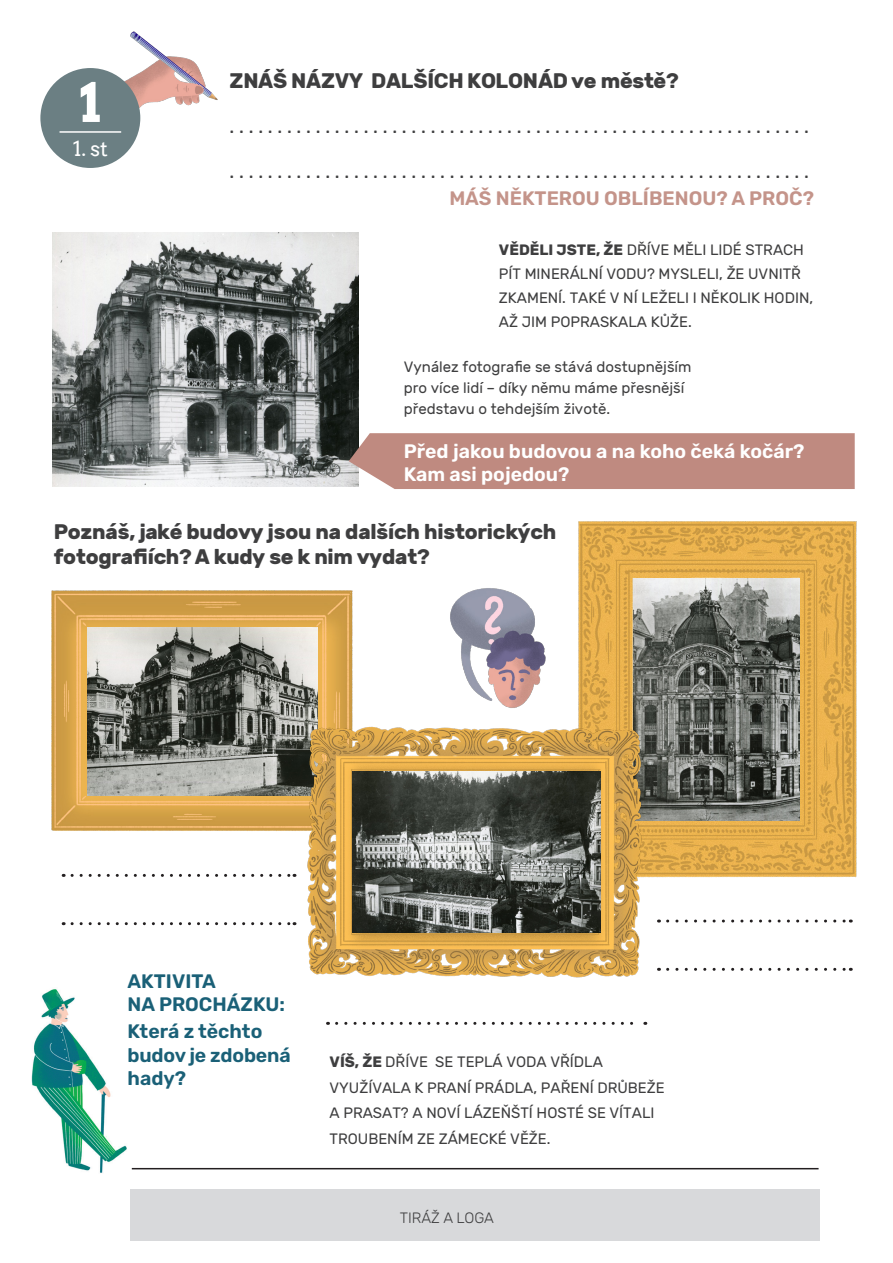
<style>
.page{position:relative;width:893px;height:1263px;background:#fff}
.page>*{position:absolute;margin:0;border:0;box-sizing:border-box;transform-origin:0 0}
.t1{font:700 54px "Arvo";color:#fff}
.t2{font:700 21px "Rubik";letter-spacing:-.01em;color:#3e3e3f}
.t3{font:21px "Arvo";color:#fff}
.t4{font:19.5px "Rubik";color:#3e3e3f}
.t5{font:600 19.5px/23.4px "Rubik";color:#1a6077}
.t6{font:600 19.5px/23.4px "Rubik";color:#fff}
.t7{font:600 19.5px "Rubik";color:#c4948a}
.t8{font:15px/24px "Rubik";color:#3e3e3f}
.t9{font:300 15px "Rubik";color:#3e3e3f}
.s1{font-weight:700}
</style>
<div class="page">
<img style="left:52px;top:233px;width:306px;height:254px">
<div style="left:349px;top:433px;width:506px;height:56px;background:#bf8a80"></div>
<img style="left:566px;top:481px;width:291px;height:397px">
<img style="left:634px;top:578px;width:165px;height:243px">
<img style="left:103px;top:31px;width:115px;height:128px">
<img style="left:51px;top:590px;width:302px;height:241px">
<img style="left:88px;top:628px;width:229px;height:168px">
<img style="left:282px;top:719px;width:381px;height:259px">
<img style="left:353px;top:772px;width:247px;height:160px">
<img style="left:446px;top:588px;width:107px;height:139px">
<svg style="left:72px;top:874px;width:223px;height:3px"></svg>
<svg style="left:668px;top:919px;width:183px;height:3px"></svg>
<svg style="left:72px;top:922px;width:223px;height:3px"></svg>
<svg style="left:668px;top:968px;width:183px;height:3px"></svg>
<svg style="left:337px;top:1022px;width:309px;height:3px"></svg>
<img style="left:31px;top:989px;width:122px;height:184px">
<hr style="left:132px;top:1168px;width:687px;height:1px;background:#231f20">
<div style="left:40px;top:68px;width:100px;height:100px;background:#6b7f83;border-radius:50%"></div>
<hr style="left:60px;top:131px;width:61px;height:2px;background:#fff">
<div style="left:130px;top:1189px;width:690px;height:52px;background:#d8d9db"></div>
<p class="t1" style="left:80px;top:69px;width:23px">1</p>
<p class="t3" style="left:73px;top:136px;width:37px">1. st</p>
<p class="t2" style="left:230px;top:68px;width:451px">ZNÁŠ NÁZVY DALŠÍCH KOLONÁD ve městě?</p>
<p class="t4" style="left:230px;top:115px;width:581px">. . . . . . . . . . . . . . . . . . . . . . . . . . . . . . . . . . . . . . . . . . . . . . . . . . . . . . . . . . . . .</p>
<p class="t4" style="left:230px;top:160px;width:581px">. . . . . . . . . . . . . . . . . . . . . . . . . . . . . . . . . . . . . . . . . . . . . . . . . . . . . . . . . . . . .</p>
<p class="t7" style="left:449px;top:184px;width:366px">MÁŠ NĚKTEROU OBLÍBENOU? A PROČ?</p>
<p class="t8" style="left:499px;top:238px;width:316px"><span class="s1">VĚDĚLI JSTE, ŽE</span> DŘÍVE MĚLI LIDÉ STRACH PÍT MINERÁLNÍ VODU? MYSLELI, ŽE UVNITŘ ZKAMENÍ. TAKÉ V NÍ LEŽELI I NĚKOLIK HODIN, AŽ JIM POPRASKALA KŮŽE.</p>
<p class="t8" style="left:404px;top:356px;width:289px">Vynález fotografie se stává dostupnějším</p>
<p class="t8" style="left:404px;top:377px;width:282px">pro více lidí – díky němu máme přesnější</p>
<p class="t8" style="left:404px;top:398px;width:208px">představu o tehdejším životě.</p>
<p class="t6" style="left:404px;top:440px;width:402px">Před jakou budovou a na koho čeká kočár?<br>Kam asi pojedou?</p>
<p class="t2" style="left:54px;top:519px;width:504px">Poznáš, jaké budovy jsou na dalších historických</p>
<p class="t2" style="left:54px;top:544px;width:377px">fotografiích? A kudy se k nim vydat?</p>
<p class="t5" style="left:128px;top:970px;width:90px">AKTIVITA</p>
<p class="t5" style="left:128px;top:994px;width:159px">NA PROCHÁZKU:</p>
<p class="t5" style="left:128px;top:1021px;width:136px">Která z těchto</p>
<p class="t5" style="left:128px;top:1044px;width:165px">budov je zdobená hady?</p>
<p class="t8" style="left:330px;top:1049px;width:337px;line-height:25.5px"><span class="s1">VÍŠ, ŽE</span> DŘÍVE SE TEPLÁ VODA VŘÍDLA VYUŽÍVALA K PRANÍ PRÁDLA, PAŘENÍ DRŮBEŽE A PRASAT? A NOVÍ LÁZEŇŠTÍ HOSTÉ SE VÍTALI TROUBENÍM ZE ZÁMECKÉ VĚŽE.</p>
<p class="t9" style="left:400px;top:1207px;width:96px">TIRÁŽ A LOGA</p>
</div>
